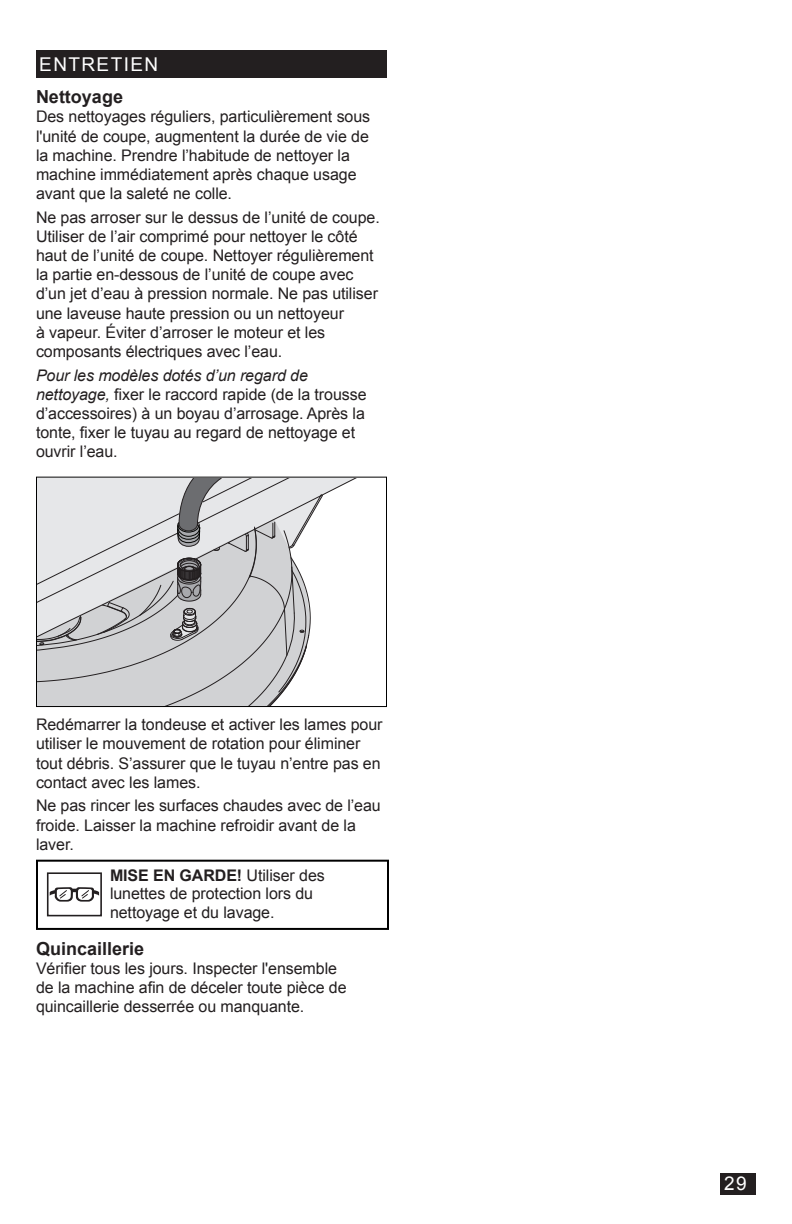
<style>
.page{position:relative;width:792px;height:1224px;background:#fff}
.page>*{position:absolute;margin:0;border:0;box-sizing:border-box;transform-origin:0 0}
.t1{font:19px "Arial";letter-spacing:.075em;color:#fff}
.Head_9A_FR{font:700 18px "Arial";color:#231f20}
.Head_9_FR{font:700 18px "Arial";color:#231f20}
.Body_Text_FR{font:16px/19.2px "Arial";letter-spacing:-.005em;color:#231f20}
.Warning_FR{font:16px/18.6px "Arial";letter-spacing:-.005em;color:#231f20}
.s1{font-style:italic}
.s2{font-weight:700}
</style>
<div class="page">
<svg style="left:38px;top:479px;width:317px;height:226px"></svg>
<div style="left:36px;top:477px;width:351px;height:230px;border:1px solid #000"></div>
<div style="left:721px;top:1174px;width:35px;height:21px;background:#231f20"></div>
<div style="left:36px;top:50px;width:351px;height:28px;background:#231f20"></div>
<div style="left:36px;top:860px;width:353px;height:70px;border:2px solid #000"></div>
<div style="left:47px;top:872px;width:55px;height:44px;border:2px solid #231f20"></div>
<svg style="left:50px;top:887px;width:49px;height:15px"></svg>
<p class="t1" style="left:39px;top:52px;width:121px">ENTRETIEN</p>
<p class="Head_9_FR" style="left:36px;top:85px;width:89px">Nettoyage</p>
<p class="Body_Text_FR" style="left:36px;top:107px;width:336px">Des nettoyages réguliers, particulièrement sous l'unité de coupe, augmentent la durée de vie de la machine. Prendre l’habitude de nettoyer la machine immédiatement après chaque usage avant que la saleté ne colle.</p>
<p class="Body_Text_FR" style="left:36px;top:208px;width:345px">Ne pas arroser sur le dessus de l’unité de coupe.<br>Utiliser de l’air comprimé pour nettoyer le côté haut de l’unité de coupe. Nettoyer régulièrement la partie en-dessous de l’unité de coupe avec d’un jet d’eau à pression normale. Ne pas utiliser une laveuse haute pression ou un nettoyeur<br>à vapeur. Éviter d’arroser le moteur et les composants électriques avec l’eau.</p>
<p class="Body_Text_FR" style="left:36px;top:365px;width:332px"><span class="s1">Pour les modèles dotés d’un regard de nettoyage,</span> fixer le raccord rapide (de la trousse d’accessoires) à un boyau d’arrosage. Après la tonte, fixer le tuyau au regard de nettoyage et ouvrir l’eau.</p>
<p class="Body_Text_FR" style="left:36px;top:715px;width:348px">Redémarrer la tondeuse et activer les lames pour utiliser le mouvement de rotation pour éliminer tout débris. S’assurer que le tuyau n’entre pas en contact avec les lames.</p>
<p class="Body_Text_FR" style="left:36px;top:796px;width:346px">Ne pas rincer les surfaces chaudes avec de l’eau froide. Laisser la machine refroidir avant de la laver.</p>
<p class="Warning_FR" style="left:110px;top:866px;width:216px"><span class="s2">MISE EN GARDE!</span> Utiliser des lunettes de protection lors du nettoyage et du lavage.</p>
<p class="Head_9A_FR" style="left:36px;top:936px;width:110px">Quincaillerie</p>
<p class="Body_Text_FR" style="left:36px;top:959px;width:312px">Vérifier tous les jours. Inspecter l'ensemble de la machine afin de déceler toute pièce de quincaillerie desserrée ou manquante.</p>
<p class="t1" style="left:724px;top:1171px;width:24px">29</p>
</div>
